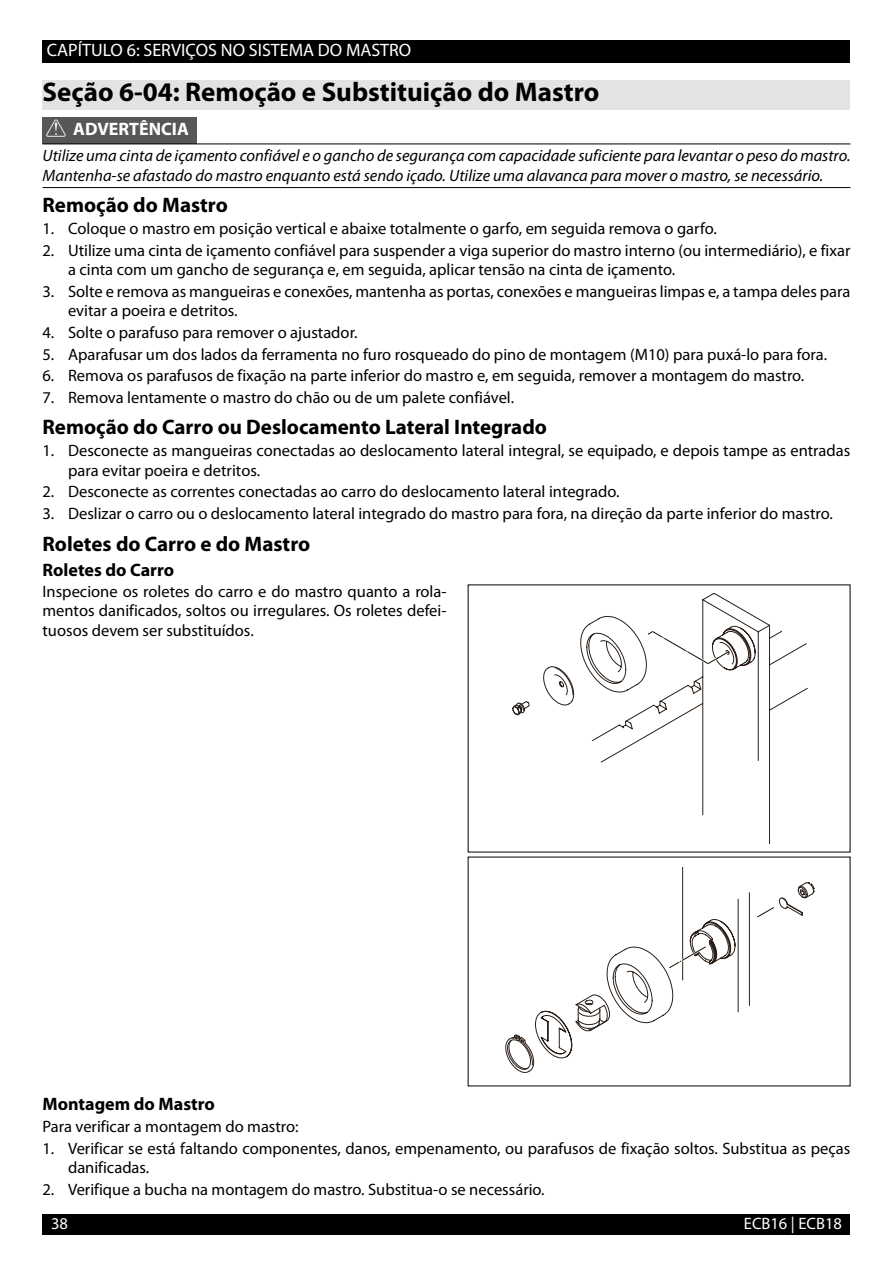
<style>
.page{position:relative;width:893px;height:1263px;background:#fff}
.page>*{position:absolute;margin:0;border:0;box-sizing:border-box;transform-origin:0 0}
.t1{font:700 27px "Myriad Pro";color:#000}
.t2{font:700 21px "Myriad Pro";color:#000}
.t3{font:18px "Myriad Pro";color:#fff}
.t4{font:700 18px "Myriad Pro";color:#000}
.t5{font:700 18px "Myriad Pro";color:#fff}
.t6{font:16.5px/19.5px "Myriad Pro";color:#000}
.t7{font:italic 16.5px/19.5px "Myriad Pro";color:#000}
.t8{font:16.5px "Myriad Pro";color:#fff}
.s1{font-family:"HONDA Hazard";font-weight:400}
</style>
<div class="page">
<div style="left:43px;top:40px;width:807px;height:23px;background:#000"></div>
<div style="left:43px;top:1214px;width:807px;height:21px;background:#000"></div>
<div style="left:43px;top:81px;width:807px;height:29px;background:#e3e3e3"></div>
<div style="left:43px;top:118px;width:154px;height:26px;background:#575756"></div>
<hr style="left:43px;top:144px;width:807px;height:1px;background:#000">
<hr style="left:43px;top:187px;width:807px;height:1px;background:#000">
<svg style="left:600px;top:593px;width:170px;height:251px"></svg>
<svg style="left:512px;top:599px;width:295px;height:163px"></svg>
<hr style="left:682px;top:867px;width:1px;height:113px;background:#2b2019">
<svg style="left:682px;top:885px;width:68px;height:128px"></svg>
<svg style="left:505px;top:899px;width:233px;height:174px"></svg>
<svg style="left:757px;top:882px;width:57px;height:36px"></svg>
<p class="t3" style="left:47px;top:39px;width:366px">CAPÍTULO 6: SERVIÇOS NO SISTEMA DO MASTRO</p>
<h1 class="t1" style="left:43px;top:74px;width:558px">Seção 6-04: Remoção e Substituição do Mastro</h1>
<p class="t5" style="left:47px;top:118px;width:144px"><span class="s1">1</span> ADVERTÊNCIA</p>
<p class="t7" style="left:43px;top:146px;width:809px">Utilize uma cinta de içamento confiável e o gancho de segurança com capacidade suficiente para levantar o peso do mastro.<br>Mantenha-se afastado do mastro enquanto está sendo içado. Utilize uma alavanca para mover o mastro, se necessário.</p>
<p class="t2" style="left:43px;top:192px;width:187px">Remoção do Mastro</p>
<p class="t6" style="left:43px;top:219px;width:676px">1. Coloque o mastro em posição vertical e abaixe totalmente o garfo, em seguida remova o garfo.</p>
<p class="t6" style="left:68px;top:240px;width:784px;text-indent:-26px">2. Utilize uma cinta de içamento confiável para suspender a viga superior do mastro interno (ou intermediário), e fixar a cinta com um gancho de segurança e, em seguida, aplicar tensão na cinta de içamento.</p>
<p class="t6" style="left:68px;top:281px;width:784px;text-indent:-26px">3. Solte e remova as mangueiras e conexões, mantenha as portas, conexões e mangueiras limpas e, a tampa deles para evitar a poeira e detritos.</p>
<p class="t6" style="left:43px;top:322px;width:317px">4. Solte o parafuso para remover o ajustador.</p>
<p class="t6" style="left:43px;top:344px;width:786px">5. Aparafusar um dos lados da ferramenta no furo rosqueado do pino de montagem (M10) para puxá-lo para fora.</p>
<p class="t6" style="left:43px;top:366px;width:763px">6. Remova os parafusos de fixação na parte inferior do mastro e, em seguida, remover a montagem do mastro.</p>
<p class="t6" style="left:43px;top:387px;width:473px">7. Remova lentamente o mastro do chão ou de um palete confiável.</p>
<p class="t2" style="left:43px;top:414px;width:506px">Remoção do Carro ou Deslocamento Lateral Integrado</p>
<p class="t6" style="left:68px;top:441px;width:784px;text-indent:-26px">1. Desconecte as mangueiras conectadas ao deslocamento lateral integral, se equipado, e depois tampe as entradas para evitar poeira e detritos.</p>
<p class="t6" style="left:43px;top:482px;width:578px">2. Desconecte as correntes conectadas ao carro do deslocamento lateral integrado.</p>
<p class="t6" style="left:43px;top:503px;width:792px">3. Deslizar o carro ou o deslocamento lateral integrado do mastro para fora, na direção da parte inferior do mastro.</p>
<p class="t2" style="left:43px;top:530px;width:269px">Roletes do Carro e do Mastro</p>
<p class="t4" style="left:43px;top:559px;width:133px">Roletes do Carro</p>
<p class="t6" style="left:43px;top:581px;width:405px;text-align:justify">Inspecione os roletes do carro e do mastro quanto a rola&shy;mentos danificados, soltos ou irregulares. Os roletes defei&shy;tuosos devem ser substituídos.</p>
<p class="t4" style="left:43px;top:1093px;width:174px">Montagem do Mastro</p>
<p class="t6" style="left:43px;top:1116px;width:258px">Para verificar a montagem do mastro:</p>
<p class="t6" style="left:68px;top:1138px;width:784px;text-indent:-26px">1. Verificar se está faltando componentes, danos, empenamento, ou parafusos de fixação soltos. Substitua as peças danificadas.</p>
<p class="t6" style="left:43px;top:1179px;width:504px">2. Verifique a bucha na montagem do mastro. Substitua-o se necessário.</p>
<p class="t8" style="left:51px;top:1213px;width:18px">38</p>
<p class="t8" style="left:744px;top:1213px;width:100px">ECB16 | ECB18</p>
</div>
